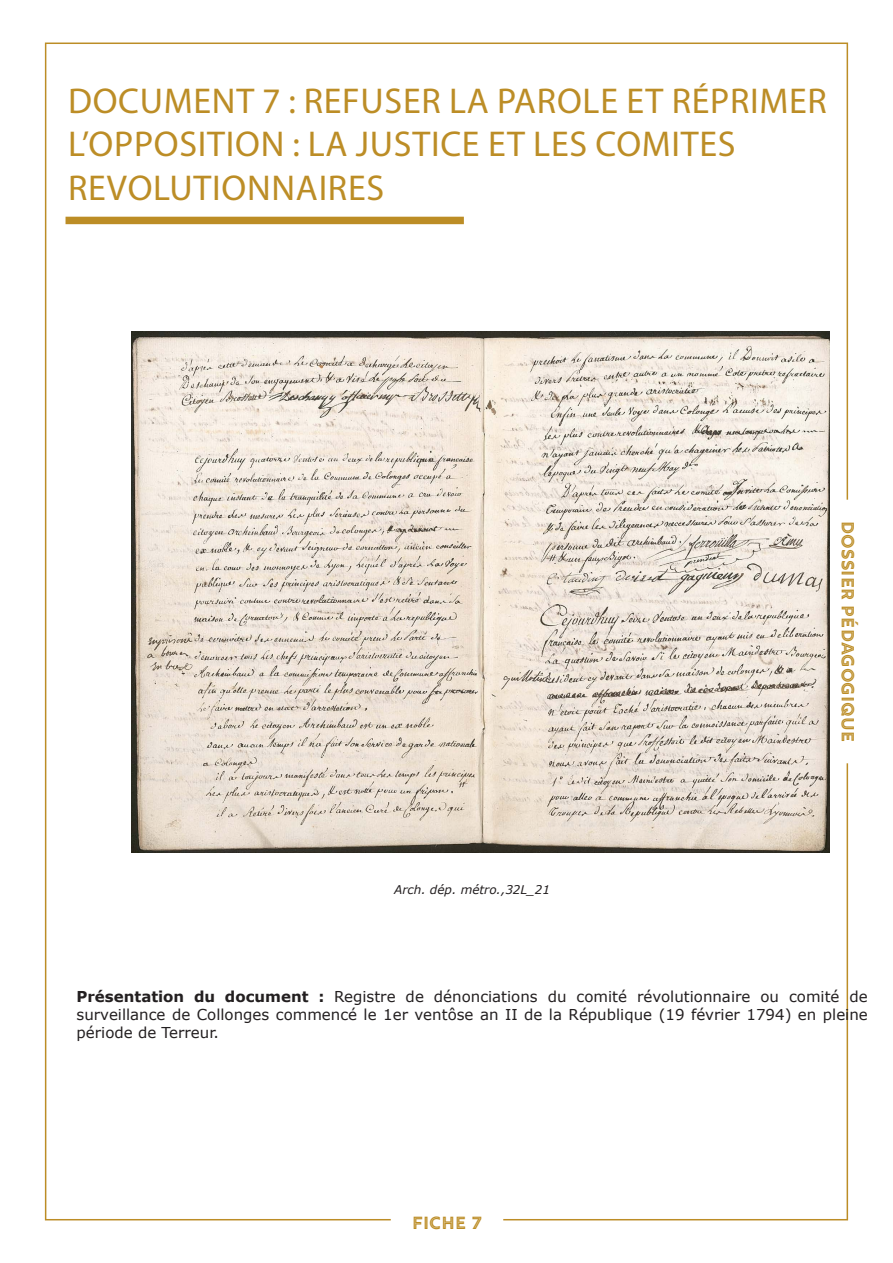
<style>
.page{position:relative;width:893px;height:1263px;background:#fff}
.page>*{position:absolute;margin:0;border:0;box-sizing:border-box;transform-origin:0 0}
.Titre{font:36px/43.2px "Myriad Pro";letter-spacing:.02em;color:#bc8d26}
.Droite___bas{font:19.5px "Rig Bold Inline Solo";color:#bc8d26}
.t1{font:15px/18px "Verdana";color:#231f20;text-align:justify}
.t2{font:italic 12px "Verdana";color:#231f20}
.s1{font-weight:700}
</style>
<div class="page">
<div style="left:66px;top:217px;width:398px;height:7px;background:#bc8d26"></div>
<img style="left:132px;top:332px;width:697px;height:521px">
<p class="Titre" style="left:68px;top:79px;width:760px">DOCUMENT 7 : REFUSER LA PAROLE ET RÉPRIMER<br>L’OPPOSITION : LA JUSTICE ET LES COMITES<br>REVOLUTIONNAIRES</p>
<p class="t2" style="left:394px;top:882px;width:157px">Arch. dép. métro.,32L_21</p>
<h2 class="Droite___bas" style="left:859px;top:521px;width:223px;rotate:90deg">Dossier pédagogique</h2>
<p class="t1" style="left:77px;top:988px;width:793px"><span class="s1">Présentation du document :</span> Registre de dénonciations du comité révolutionnaire ou comité de surveillance de Collonges commencé le 1er ventôse an II de la République (19 février 1794) en pleine période de Terreur.</p>
<p class="Droite___bas" style="left:412px;top:1212px;width:71px">fiche 7</p>
</div>
